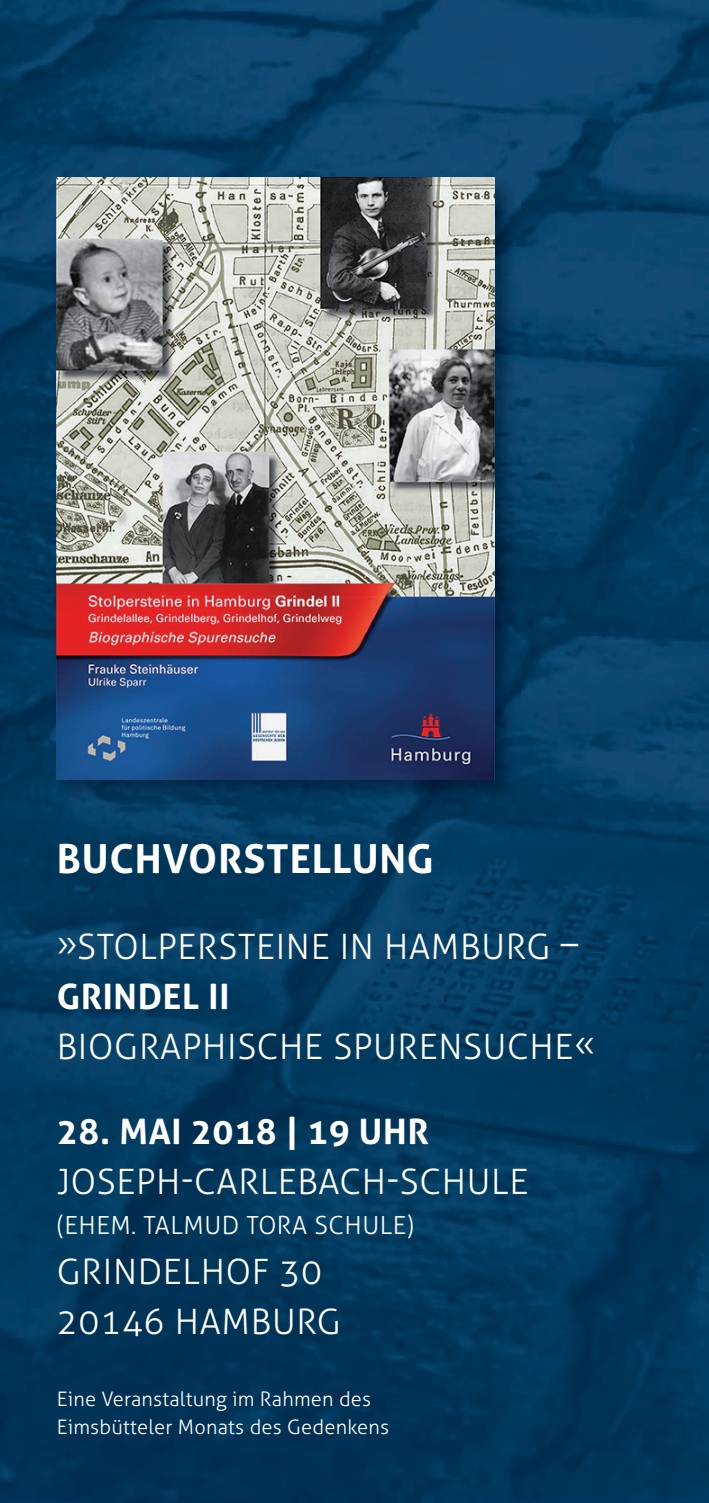
<style>
.page{position:relative;width:709px;height:1503px;background:#fff}
.page>*{position:absolute;margin:0;border:0;box-sizing:border-box;transform-origin:0 0}
.t1{font:700 40px "Aller";letter-spacing:.02em;color:#fff}
.t2{font:300 35px/50px "Aller";letter-spacing:.02em;color:#fff}
.t3{font:700 35px "Aller";letter-spacing:.02em;color:#fff}
.t4{font:300 25px "Aller";letter-spacing:.02em;color:#fff}
.t5{font:300 20px/27.5px "Aller";letter-spacing:.01em;color:#fff}
</style>
<div class="page">
<img style="left:0;top:0;width:709px;height:175px">
<img style="left:0;top:175px;width:88px;height:1327px">
<img style="left:444px;top:175px;width:265px;height:1327px">
<img style="left:88px;top:805px;width:356px;height:697px">
<img style="left:51px;top:172px;width:469px;height:633px">
<img style="left:57px;top:177px;width:437px;height:602px">
<p class="t1" style="left:57px;top:834px;width:378px">BUCHVORSTELLUNG</p>
<p class="t2" style="left:57px;top:921px;width:523px">»STOLPERSTEINE IN HAMBURG –</p>
<p class="t3" style="left:57px;top:974px;width:174px">GRINDEL II</p>
<p class="t2" style="left:57px;top:1021px;width:540px">BIOGRAPHISCHE SPURENSUCHE«</p>
<p class="t3" style="left:57px;top:1110px;width:373px">28. MAI 2018 | 19 UHR</p>
<p class="t2" style="left:57px;top:1156px;width:473px">JOSEPH-CARLEBACH-SCHULE</p>
<p class="t4" style="left:57px;top:1210px;width:359px">(EHEM. TALMUD TORA SCHULE)</p>
<p class="t2" style="left:57px;top:1246px;width:286px">GRINDELHOF 30<br>20146 HAMBURG</p>
<p class="t5" style="left:57px;top:1385px;width:334px">Eine Veranstaltung im Rahmen des<br>Eimsbütteler Monats des Gedenkens</p>
</div>
